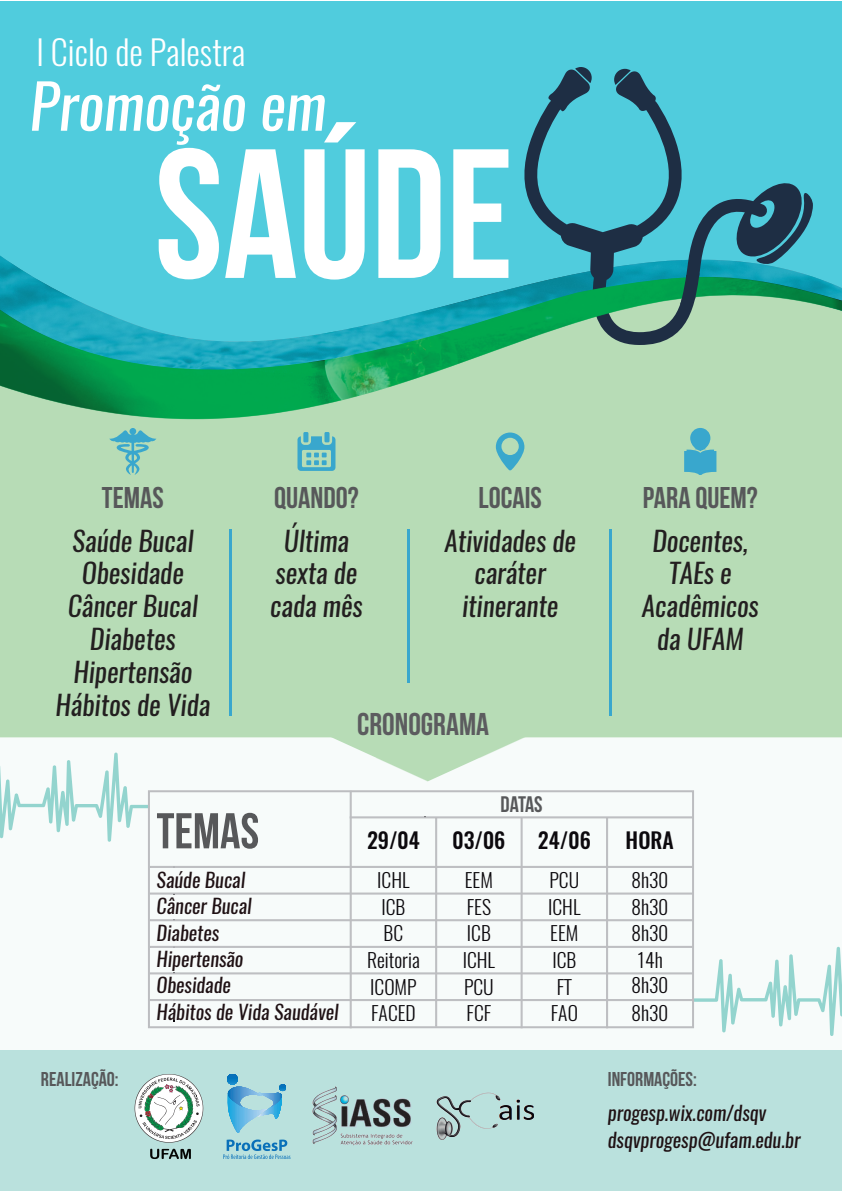
<style>
.page{position:relative;width:842px;height:1191px;background:#fff}
.page>*{position:absolute;margin:0;border:0;box-sizing:border-box;transform-origin:0 0}
.t1{font:183.7px "Bebas Neue";color:#fff}
.t2{font:italic 61px "Oswald";color:#fff}
.t3{font:50.2px "Bebas Neue";color:#57585a}
.t4{font:300 34px "Oswald";color:#fff}
.t5{font:31.5px "Bebas Neue";color:#5c5c5f}
.t6{font:30px "Bebas Neue";color:#57585a}
.t7{font:italic 27.4px/32.9px "Oswald";color:#231f20;text-align:center}
.t8{font:22.5px "Bebas Neue";letter-spacing:-.02em;color:#57585a}
.t9{font:500 21.7px "Oswald";color:#0c090d}
.t10{font:italic 20px/27.2px "Oswald";color:#1f1114}
.t11{font:20px "Bebas Neue";color:#57585a}
.t12{font:300 19.6px/26.5px "Oswald";color:#0c090d;text-align:justify}
</style>
<div class="page">
<div style="left:0;top:716px;width:842px;height:350px;background:#f7fbfa"></div>
<svg style="left:0;top:752px;width:148px;height:89px"></svg>
<svg style="left:693px;top:946px;width:149px;height:90px"></svg>
<div style="left:0;top:1050px;width:842px;height:141px;background:#bae1dd"></div>
<div style="left:0;top:1px;width:842px;height:426px;background:#50ccdd"></div>
<div style="left:0;top:453px;width:842px;height:284px;background:#b7dcb6"></div>
<div style="left:350px;top:790px;width:2px;height:238px;border:1px solid #bcbdc0"></div>
<div style="left:350px;top:816px;width:343px;height:2px;border:1px solid #bcbdc0"></div>
<div style="left:435px;top:817px;width:2px;height:209px;border:1px solid #bcbdc0"></div>
<div style="left:521px;top:817px;width:2px;height:211px;border:1px solid #bcbdc0"></div>
<div style="left:606px;top:817px;width:2px;height:211px;border:1px solid #bcbdc0"></div>
<div style="left:149px;top:866px;width:544px;height:2px;border:1px solid #bcbdc0"></div>
<div style="left:149px;top:892px;width:544px;height:2px;border:1px solid #bcbdc0"></div>
<div style="left:149px;top:919px;width:544px;height:2px;border:1px solid #bcbdc0"></div>
<div style="left:149px;top:946px;width:544px;height:2px;border:1px solid #bcbdc0"></div>
<div style="left:149px;top:972px;width:544px;height:2px;border:1px solid #bcbdc0"></div>
<div style="left:149px;top:999px;width:544px;height:2px;border:1px solid #bcbdc0"></div>
<div style="left:148px;top:790px;width:546px;height:238px;border:2px solid #bcbdc0"></div>
<hr style="left:229px;top:529px;width:3px;height:187px;background:#39a7cd">
<hr style="left:407px;top:529px;width:3px;height:154px;background:#39a7cd">
<hr style="left:609px;top:529px;width:3px;height:187px;background:#39a7cd">
<svg style="left:297px;top:453px;width:38px;height:18px"></svg>
<svg style="left:496px;top:453px;width:28px;height:17px"></svg>
<svg style="left:109px;top:453px;width:47px;height:22px"></svg>
<svg style="left:684px;top:453px;width:32px;height:22px"></svg>
<svg style="left:325px;top:734px;width:206px;height:47px"></svg>
<svg style="left:524px;top:68px;width:276px;height:203px"></svg>
<svg style="left:575px;top:67px;width:17px;height:16px"></svg>
<svg style="left:755px;top:192px;width:58px;height:73px"></svg>
<img style="left:0;top:271px;width:842px;height:182px">
<svg style="left:0;top:277px;width:842px;height:142px"></svg>
<svg style="left:680px;top:273px;width:19px;height:31px"></svg>
<svg style="left:134px;top:1074px;width:70px;height:85px"></svg>
<svg style="left:223px;top:1139px;width:67px;height:20px"></svg>
<hr style="left:227px;top:1093px;width:1px;height:41px;background:#16a6df">
<hr style="left:228px;top:1093px;width:1px;height:41px;background:#16a6df">
<hr style="left:229px;top:1093px;width:1px;height:41px;background:#14a8e0">
<hr style="left:230px;top:1093px;width:1px;height:41px;background:#1fa9e1">
<hr style="left:231px;top:1093px;width:1px;height:41px;background:#22a7e0">
<hr style="left:232px;top:1093px;width:1px;height:41px;background:#24aae1">
<hr style="left:233px;top:1093px;width:1px;height:41px;background:#30abe1">
<hr style="left:234px;top:1093px;width:1px;height:41px;background:#34abe1">
<hr style="left:235px;top:1093px;width:1px;height:41px;background:#40ade2">
<hr style="left:236px;top:1093px;width:1px;height:41px;background:#47ade2">
<hr style="left:237px;top:1093px;width:1px;height:41px;background:#46afe3">
<hr style="left:238px;top:1093px;width:1px;height:41px;background:#4fb1e4">
<hr style="left:239px;top:1093px;width:1px;height:41px;background:#55b3e5">
<hr style="left:240px;top:1093px;width:1px;height:41px;background:#59b3e5">
<hr style="left:241px;top:1093px;width:1px;height:41px;background:#5cb4e5">
<hr style="left:242px;top:1093px;width:1px;height:41px;background:#61b6e6">
<hr style="left:243px;top:1093px;width:1px;height:41px;background:#64b9e8">
<hr style="left:244px;top:1093px;width:1px;height:41px;background:#6bbae8">
<hr style="left:245px;top:1093px;width:1px;height:41px;background:#6ebbe8">
<hr style="left:246px;top:1093px;width:1px;height:41px;background:#72bce8">
<hr style="left:247px;top:1093px;width:1px;height:41px;background:#78bde8">
<hr style="left:248px;top:1093px;width:1px;height:41px;background:#7bbee9">
<hr style="left:249px;top:1093px;width:1px;height:41px;background:#7dbee9">
<hr style="left:250px;top:1093px;width:1px;height:41px;background:#83c0e9">
<hr style="left:251px;top:1093px;width:1px;height:41px;background:#86c1e9">
<hr style="left:252px;top:1093px;width:1px;height:41px;background:#8cc4ea">
<hr style="left:253px;top:1093px;width:1px;height:41px;background:#91c7ec">
<hr style="left:254px;top:1093px;width:1px;height:41px;background:#97c9ec">
<hr style="left:255px;top:1093px;width:1px;height:41px;background:#9acaec">
<hr style="left:256px;top:1093px;width:1px;height:41px;background:#9cccee">
<hr style="left:257px;top:1093px;width:1px;height:41px;background:#a1ccec">
<hr style="left:258px;top:1093px;width:1px;height:41px;background:#a3d0ef">
<hr style="left:259px;top:1093px;width:1px;height:41px;background:#aad2ef">
<hr style="left:260px;top:1093px;width:1px;height:41px;background:#afd4f0">
<hr style="left:261px;top:1093px;width:1px;height:41px;background:#b4d5f0">
<hr style="left:262px;top:1093px;width:1px;height:41px;background:#b7d6f0">
<hr style="left:263px;top:1093px;width:1px;height:41px;background:#bcd8f0">
<hr style="left:264px;top:1093px;width:1px;height:41px;background:#bed9f0">
<hr style="left:265px;top:1093px;width:1px;height:41px;background:#c4ddf2">
<hr style="left:266px;top:1093px;width:1px;height:41px;background:#c7dff2">
<hr style="left:267px;top:1093px;width:1px;height:41px;background:#cae1f4">
<svg style="left:227px;top:1074px;width:59px;height:46px"></svg>
<img style="left:436px;top:1092px;width:98px;height:48px">
<img style="left:312px;top:1086px;width:101px;height:60px">
<p class="t4" style="left:36px;top:29px;width:211px">I Ciclo de Palestra</p>
<h2 class="t2" style="left:29px;top:64px;width:298px">Promoção em</h2>
<h1 class="t1" style="left:154px;top:114px;width:361px">SAÚDE</h1>
<p class="t6" style="left:102px;top:481px;width:63px">TEMAS</p>
<p class="t6" style="left:274px;top:481px;width:86px">QUANDO?</p>
<p class="t6" style="left:478px;top:481px;width:65px">LOCAIS</p>
<p class="t7" style="left:270px;top:524px;width:94px">Última sexta de cada mês</p>
<p class="t7" style="left:444px;top:524px;width:133px">Atividades de caráter itinerante</p>
<p class="t7" style="left:55px;top:524px;width:156px">Saúde Bucal<br>Obesidade<br>Câncer Bucal<br>Diabetes<br>Hipertensão<br>Hábitos de Vida</p>
<p class="t5" style="left:357px;top:707px;width:133px">CRONOGRAMA</p>
<p class="t6" style="left:643px;top:481px;width:116px">PARA QUEM?</p>
<p class="t7" style="left:642px;top:524px;width:118px">Docentes,<br>TAEs e<br>Acadêmicos da UFAM</p>
<h3 class="t3" style="left:157px;top:803px;width:104px">TEMAS</h3>
<p class="t8" style="left:501px;top:792px;width:44px">DATAS</p>
<p class="t9" style="left:367px;top:825px;width:54px">29/04</p>
<p class="t9" style="left:453px;top:825px;width:54px">03/06</p>
<p class="t9" style="left:538px;top:825px;width:54px">24/06</p>
<p class="t9" style="left:626px;top:825px;width:50px">HORA</p>
<p class="t10" style="left:157px;top:866px;width:90px">Saúde Bucal</p>
<p class="t12" style="left:377px;top:867px;width:34px">ICHL</p>
<p class="t12" style="left:465px;top:867px;width:30px">EEM</p>
<p class="t12" style="left:549px;top:867px;width:31px">PCU</p>
<p class="t12" style="left:631px;top:867px;width:38px">8h30<br>8h30<br>8h30</p>
<p class="t12" style="left:631px;top:971px;width:38px;line-height:27.9px">8h30<br>8h30</p>
<p class="t10" style="left:157px;top:892px;width:97px">Câncer Bucal</p>
<p class="t12" style="left:381px;top:893px;width:25px">ICB</p>
<p class="t12" style="left:467px;top:893px;width:26px">FES</p>
<p class="t12" style="left:548px;top:893px;width:34px">ICHL</p>
<p class="t10" style="left:157px;top:919px;width:64px">Diabetes</p>
<p class="t12" style="left:384px;top:920px;width:21px">BC</p>
<p class="t12" style="left:467px;top:920px;width:25px">ICB</p>
<p class="t12" style="left:550px;top:920px;width:30px">EEM</p>
<p class="t10" style="left:157px;top:945px;width:88px">Hipertensão</p>
<p class="t12" style="left:367px;top:947px;width:54px">Reitoria</p>
<p class="t12" style="left:463px;top:947px;width:34px">ICHL</p>
<p class="t12" style="left:552px;top:947px;width:25px">ICB</p>
<p class="t10" style="left:157px;top:971px;width:76px">Obesidade</p>
<p class="t12" style="left:370px;top:973px;width:48px">ICOMP</p>
<p class="t12" style="left:464px;top:973px;width:31px">PCU</p>
<p class="t12" style="left:557px;top:973px;width:17px">FT</p>
<p class="t10" style="left:157px;top:998px;width:183px">Hábitos de Vida Saudável</p>
<p class="t12" style="left:371px;top:1000px;width:46px">FACED</p>
<p class="t12" style="left:466px;top:1000px;width:26px">FCF</p>
<p class="t12" style="left:551px;top:1000px;width:29px">FAO</p>
<p class="t12" style="left:637px;top:947px;width:28px">14h</p>
<p class="t11" style="left:41px;top:1068px;width:79px">REALIZAÇÃO:</p>
<p class="t11" style="left:608px;top:1068px;width:91px">INFORMAÇÕES:</p>
<p class="t10" style="left:608px;top:1099px;width:194px">progesp.wix.com/dsqv dsqvprogesp@ufam.edu.br</p>
</div>
